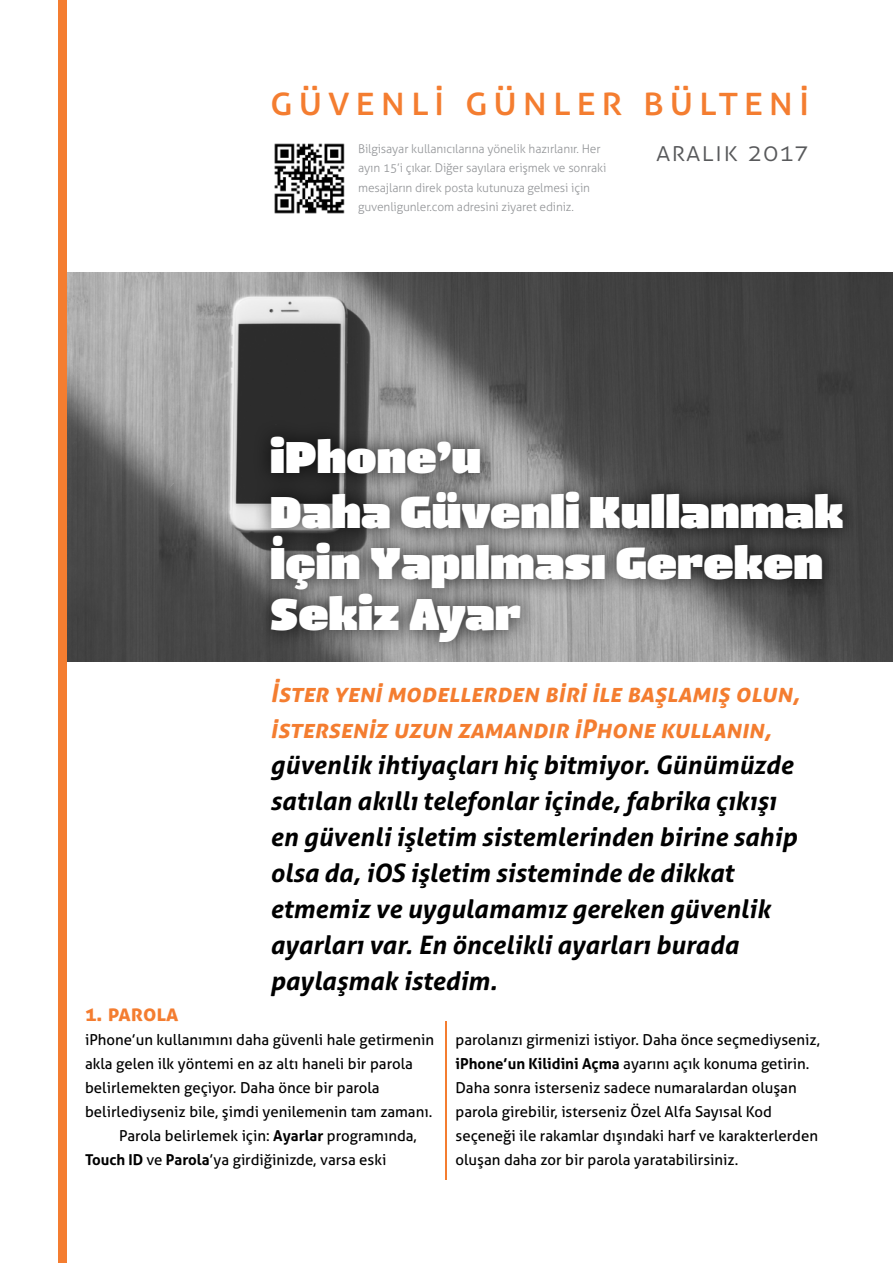
<style>
.page{position:relative;width:893px;height:1263px;background:#fff}
.page>*{position:absolute;margin:0;border:0;box-sizing:border-box;transform-origin:0 0}
.t1{font:48px/55.2px "Book Cover";color:#fff}
.t2{font:40.5px "Aller";letter-spacing:.13em;color:#f47d30}
.t3{font:300 27px "Aller";letter-spacing:.05em;color:#58595b}
.t4{font:italic 700 25.5px/36px "Aller";color:#000}
.t5{font:italic 700 25.5px/36px "Aller";letter-spacing:.025em;color:#f47d30}
.t6{font:700 22.5px "Aller";color:#f47d30}
.t7{font:15px/24px "Aller";color:#000}
.t8{font:300 12px/19.5px "Aller";letter-spacing:-.01em;color:#939598}
.s1{font-weight:700}
</style>
<div class="page">
<img style="left:67px;top:272px;width:826px;height:389px">
<div style="left:253px;top:419px;width:608px;height:241px;background:#000;opacity:.75"></div>
<img style="left:274px;top:143px;width:71px;height:71px">
<div style="left:59px;top:0;width:8px;height:1263px;background:#f47d30"></div>
<hr style="left:445px;top:1021px;width:1px;height:158px;background:#f47d30">
<h2 class="t2" style="left:270px;top:76px;width:541px">GÜVENLİ GÜNLER BÜLTENİ</h2>
<p class="t8" style="left:358px;top:139px;width:250px">Bilgisayar kullanıcılarına yönelik hazırlanır. Her ayın 15’i çıkar. Diğer sayılara erişmek ve sonraki mesajların direk posta kutunuza gelmesi için guvenligunler.com adresini ziyaret ediniz.</p>
<h3 class="t3" style="left:656px;top:135px;width:153px">aralık 2017</h3>
<h1 class="t1" style="left:270px;top:430px;width:575px">iPhone’u<br>Daha Güvenli Kullanmak</h1>
<h1 class="t1" style="left:270px;top:538px;width:555px;line-height:51px">İçin Yapılması Gereken<br>Sekiz Ayar</h1>
<h3 class="t5" style="left:270px;top:674px;width:531px">İster yeni modellerden biri ile başlamış olun, isterseniz uzun zamandır iPhone kullanın,</h3>
<p class="t4" style="left:270px;top:746px;width:528px">güvenlik ihtiyaçları hiç bitmiyor. Günümüzde satılan akıllı telefonlar içinde, fabrika çıkışı en güvenli işletim sistemlerinden birine sahip olsa da, iOS işletim sisteminde de dikkat etmemiz ve uygulamamız gereken güvenlik ayarları var. En öncelikli ayarları burada paylaşmak istedim.</p>
<h3 class="t6" style="left:85px;top:999px;width:94px">1. Parola</h3>
<p class="t7" style="left:85px;top:1028px;width:351px">iPhone’un kullanımını daha güvenli hale getirmenin</p>
<p class="t7" style="left:85px;top:1052px;width:329px">akla gelen ilk yöntemi en az altı haneli bir parola</p>
<p class="t7" style="left:85px;top:1076px;width:296px">belirlemekten geçiyor. Daha önce bir parola</p>
<p class="t7" style="left:85px;top:1100px;width:349px">belirlediyseniz bile, şimdi yenilemenin tam zamanı.</p>
<p class="t7" style="left:119px;top:1124px;width:299px">Parola belirlemek için: <span class="s1">Ayarlar</span> programında,</p>
<p class="t7" style="left:85px;top:1148px;width:303px"><span class="s1">Touch ID</span> ve <span class="s1">Parola</span>’ya girdiğinizde, varsa eski</p>
<p class="t7" style="left:455px;top:1028px;width:366px">parolanızı girmenizi istiyor. Daha önce seçmediyseniz, <span class="s1">iPhone’un Kilidini Açma</span> ayarını açık konuma getirin.<br>Daha sonra isterseniz sadece numaralardan oluşan parola girebilir, isterseniz Özel Alfa Sayısal Kod seçeneği ile rakamlar dışındaki harf ve karakterlerden oluşan daha zor bir parola yaratabilirsiniz.</p>
</div>
